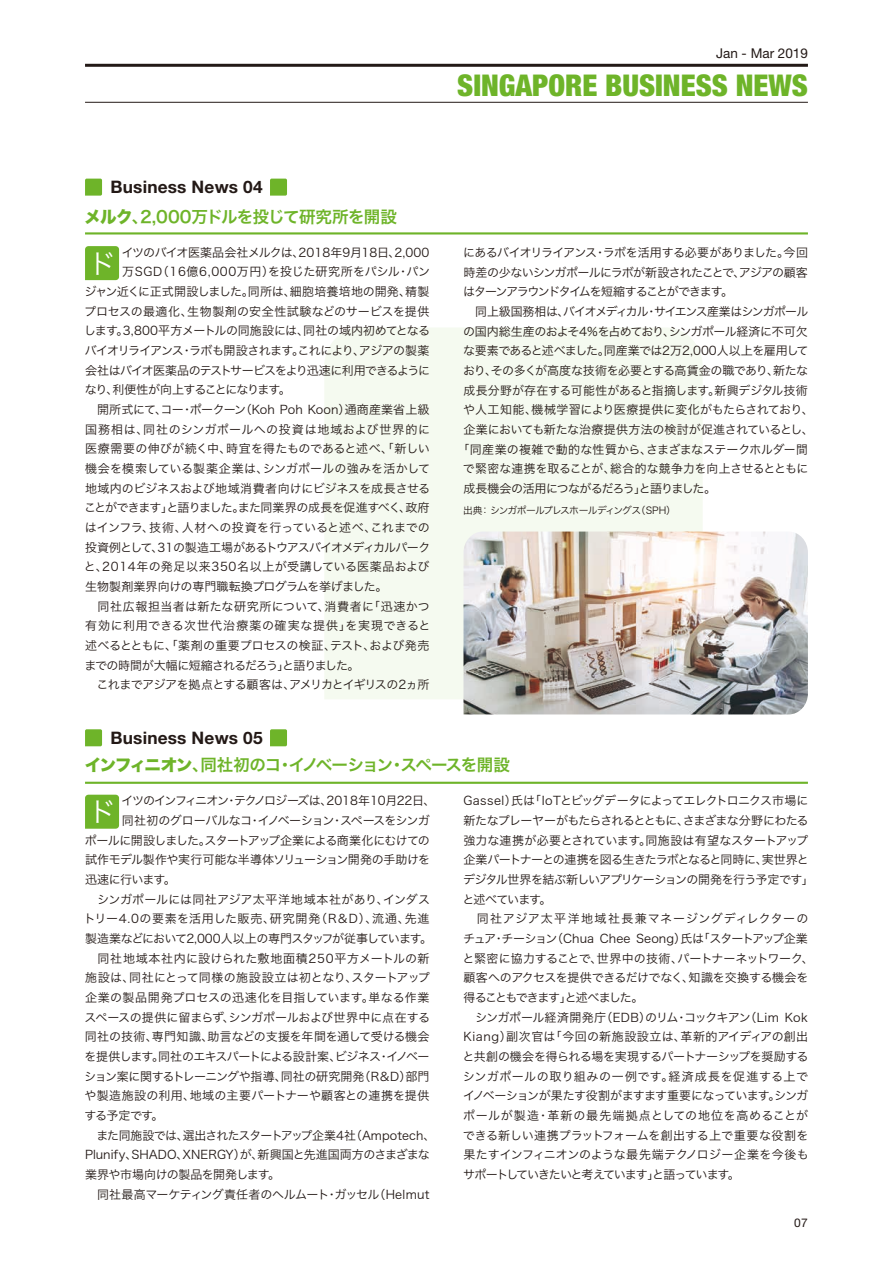
<style>
.page{position:relative;width:893px;height:1263px;background:#fff}
.page>*{position:absolute;margin:0;border:0;box-sizing:border-box;transform-origin:0 0}
.t1{font:900 condensed 30px "Helvetica Neue";color:#6eb429}
.t2{font:27px "Hira Kaku Pro W3";color:#fff}
.t3{font:700 17.25px "Helvetica Neue";letter-spacing:.01em;color:#231916}
.t4{font:16.5px "Hira Kaku Pro W6";letter-spacing:-.04em;color:#6eb429}
.t5{font:13.5px "Helvetica Neue";color:#231916}
.t6{font:12px/19.6px "Hira Kaku Pro W3";letter-spacing:-.02em;color:#231916}
.t7{font:12px "Hira Kaku Pro W3";letter-spacing:.01em;color:#231916}
.t8{font:12px "Hira Kaku Pro W3";letter-spacing:.055em;color:#231916}
.t9{font:12px "Hira Kaku Pro W3";letter-spacing:-.06em;color:#231916}
.t10{font:12px "Hira Kaku Pro W3";letter-spacing:-.055em;color:#231916}
.t11{font:12px "Hira Kaku Pro W3";letter-spacing:.015em;color:#231916}
.t12{font:12px "Hira Kaku Pro W3";letter-spacing:-.065em;color:#231916}
.t13{font:12px "Hira Kaku Pro W3";letter-spacing:.005em;color:#231916}
.t14{font:12px "Hira Kaku Pro W3";letter-spacing:-.05em;color:#231916}
.t15{font:12px "Hira Kaku Pro W3";color:#231916}
.t16{font:12px "Hira Kaku Pro W3";letter-spacing:-.04em;color:#231916}
.t17{font:12px "Hira Kaku Pro W3";letter-spacing:-.07em;color:#231916}
.t18{font:12px "Hira Kaku Pro W3";letter-spacing:.045em;color:#231916}
.t19{font:12px "Hira Kaku Pro W3";letter-spacing:-.085em;color:#231916}
.t20{font:12px "Hira Kaku Pro W3";letter-spacing:.05em;color:#231916}
.t21{font:12px "Hira Kaku Pro W3";letter-spacing:.03em;color:#231916}
.t22{font:12px "Hira Kaku Pro W3";letter-spacing:-.105em;color:#231916}
.t23{font:12px "Hira Kaku Pro W3";letter-spacing:-.09em;color:#231916}
.t24{font:12px "Hira Kaku Pro W3";letter-spacing:-.045em;color:#231916}
.t25{font:12px "Helvetica Neue";color:#231916}
.t26{font:9.75px "Hira Kaku Pro W3";letter-spacing:-.07em;color:#231916}
.s1{font-family:"Hira Kaku Std W8"}
</style>
<div class="page">
<div style="left:324px;top:328px;width:379px;height:371px;background:#f5faf0"></div>
<hr style="left:85px;top:64px;width:723px;height:3px;background:#231916">
<hr style="left:85px;top:102px;width:723px;height:1px;background:#231916">
<hr style="left:85px;top:782px;width:723px;height:2px;background:#6eb429">
<svg style="left:85px;top:795px;width:34px;height:34px"></svg>
<svg style="left:85px;top:729px;width:17px;height:17px"></svg>
<svg style="left:270px;top:729px;width:17px;height:17px"></svg>
<hr style="left:85px;top:232px;width:723px;height:2px;background:#6eb429">
<svg style="left:85px;top:246px;width:34px;height:34px"></svg>
<svg style="left:85px;top:179px;width:17px;height:17px"></svg>
<svg style="left:270px;top:179px;width:17px;height:17px"></svg>
<img style="left:463px;top:531px;width:345px;height:183px">
<p class="t5" style="left:716px;top:45px;width:93px">Jan - Mar 2019</p>
<h1 class="t1" style="left:457px;top:67px;width:352px">SINGAPORE BUSINESS NEWS</h1>
<h3 class="t3" style="left:111px;top:177px;width:154px">Business News 04</h3>
<h3 class="t4" style="left:85px;top:202px;width:314px"><span class="s1">メルク</span>、2,000万ドルを投じて研究所を開設</h3>
<h2 class="t2" style="left:89px;top:239px;width:28px">ド</h2>
<p class="t6" style="left:122px;top:241px;width:309px">イツのバイオ医薬品会社メルクは、2018年9月18日、2,000</p>
<p class="t8" style="left:122px;top:261px;width:310px">万SGD（16億6,000万円）を投じた研究所をパシル・パン</p>
<p class="t6" style="left:84px;top:281px;width:347px">ジャン近くに正式開設しました。同所は、細胞培養培地の開発、精製</p>
<p class="t11" style="left:84px;top:300px;width:347px">プロセスの最適化、生物製剤の安全性試験などのサービスを提供</p>
<p class="t6" style="left:84px;top:320px;width:347px">します。3,800平方メートルの同施設には、同社の域内初めてとなる</p>
<p class="t9" style="left:85px;top:340px;width:346px">バイオリライアンス・ラボも開設されます。これにより、アジアの製薬</p>
<p class="t12" style="left:85px;top:359px;width:347px">会社はバイオ医薬品のテストサービスをより迅速に利用できるように</p>
<p class="t23" style="left:85px;top:379px;width:207px">なり、利便性が向上することになります。</p>
<p class="t7" style="left:85px;top:399px;width:346px">　開所式にて、コー・ポークーン（Koh Poh Koon）通商産業省上級</p>
<p class="t8" style="left:85px;top:418px;width:347px">国務相は、同社のシンガポールへの投資は地域および世界的に</p>
<p class="t7" style="left:85px;top:438px;width:346px">医療需要の伸びが続く中、時宜を得たものであると述べ、「新しい</p>
<p class="t7" style="left:85px;top:458px;width:347px">機会を模索している製薬企業は、シンガポールの強みを活かして</p>
<p class="t6" style="left:85px;top:477px;width:347px">地域内のビジネスおよび地域消費者向けにビジネスを成長させる</p>
<p class="t9" style="left:84px;top:497px;width:347px">ことができます」と語りました。また同業界の成長を促進すべく、政府</p>
<p class="t13" style="left:85px;top:517px;width:347px">はインフラ、技術、人材への投資を行っていると述べ、これまでの</p>
<p class="t17" style="left:85px;top:536px;width:347px">投資例として、31の製造工場があるトウアスバイオメディカルパーク</p>
<p class="t8" style="left:84px;top:556px;width:347px">と、2014年の発足以来350名以上が受講している医薬品および</p>
<p class="t6" style="left:85px;top:576px;width:304px">生物製剤業界向けの専門職転換プログラムを挙げました。</p>
<p class="t21" style="left:85px;top:595px;width:346px">　同社広報担当者は新たな研究所について、消費者に「迅速かつ</p>
<p class="t8" style="left:85px;top:615px;width:347px">有効に利用できる次世代治療薬の確実な提供」を実現できると</p>
<p class="t6" style="left:85px;top:635px;width:346px">述べるとともに、「薬剤の重要プロセスの検証、テスト、および発売</p>
<p class="t17" style="left:84px;top:654px;width:277px">までの時間が大幅に短縮されるだろう」と語りました。</p>
<p class="t14" style="left:85px;top:674px;width:346px">　これまでアジアを拠点とする顧客は、アメリカとイギリスの2ヵ所</p>
<p class="t10" style="left:463px;top:242px;width:346px">にあるバイオリライアンス・ラボを活用する必要がありました。今回</p>
<p class="t10" style="left:463px;top:262px;width:346px">時差の少ないシンガポールにラボが新設されたことで、アジアの顧客</p>
<p class="t22" style="left:463px;top:281px;width:271px">はターンアラウンドタイムを短縮することができます。</p>
<p class="t19" style="left:463px;top:301px;width:346px">　同上級国務相は、バイオメディカル・サイエンス産業はシンガポール</p>
<p class="t16" style="left:463px;top:321px;width:346px">の国内総生産のおよそ4％を占めており、シンガポール経済に不可欠</p>
<p class="t6" style="left:463px;top:340px;width:347px">な要素であると述べました。同産業では2万2,000人以上を雇用して</p>
<p class="t6" style="left:463px;top:360px;width:347px">おり、その多くが高度な技術を必要とする高賃金の職であり、新たな</p>
<p class="t15" style="left:463px;top:380px;width:346px">成長分野が存在する可能性があると指摘します。新興デジタル技術</p>
<p class="t6" style="left:463px;top:399px;width:352px">や人工知能、機械学習により医療提供に変化がもたらされており、</p>
<p class="t6" style="left:463px;top:419px;width:352px">企業においても新たな治療提供方法の検討が促進されているとし、</p>
<p class="t15" style="left:457px;top:439px;width:352px">「同産業の複雑で動的な性質から、さまざまなステークホルダー間</p>
<p class="t6" style="left:463px;top:458px;width:347px">で緊密な連携を取ることが、総合的な競争力を向上させるとともに</p>
<p class="t12" style="left:463px;top:478px;width:254px">成長機会の活用につながるだろう」と語りました。</p>
<p class="t26" style="left:463px;top:501px;width:214px">出典： シンガポールプレスホールディングス（SPH）</p>
<h3 class="t3" style="left:111px;top:727px;width:154px">Business News 05</h3>
<h3 class="t4" style="left:85px;top:750px;width:427px"><span class="s1">インフィニオン</span>、同社初のコ・イノベーション・スペースを開設</h3>
<p class="t6" style="left:462px;top:790px;width:353px">Gassel）氏は「IoTとビッグデータによってエレクトロニクス市場に新たなプレーヤーがもたらされるとともに、さまざまな分野にわたる強力な連携が必要とされています。同施設は有望なスタートアップ企業パートナーとの連携を図る生きたラボとなると同時に、実世界とデジタル世界を結ぶ新しいアプリケーションの開発を行う予定です」と述べています。<br>　同社アジア太平洋地域社長兼マネージングディレクターのチュア・チーション（Chua Chee Seong）氏は「スタートアップ企業と緊密に協力することで、世界中の技術、パートナーネットワーク、顧客へのアクセスを提供できるだけでなく、知識を交換する機会を得ることもできます」と述べました。<br>　シンガポール経済開発庁（EDB）のリム・コックキアン（Lim Kok Kiang）副次官は「今回の新施設設立は、革新的アイディアの創出と共創の機会を得られる場を実現するパートナーシップを奨励するシンガポールの取り組みの一例です。経済成長を促進する上でイノベーションが果たす役割がますます重要になっています。シンガポールが製造・革新の最先端拠点としての地位を高めることができる新しい連携プラットフォームを創出する上で重要な役割を果たすインフィニオンのような最先端テクノロジー企業を今後もサポートしていきたいと考えています」と語っています。</p>
<h2 class="t2" style="left:89px;top:788px;width:28px">ド</h2>
<p class="t12" style="left:122px;top:790px;width:315px">イツのインフィニオン・テクノロジーズは、2018年10月22日、</p>
<p class="t16" style="left:122px;top:810px;width:309px">同社初のグローバルなコ・イノベーション・スペースをシンガ</p>
<p class="t10" style="left:85px;top:829px;width:347px">ポールに開設しました。スタートアップ企業による商業化にむけての</p>
<p class="t6" style="left:85px;top:849px;width:347px">試作モデル製作や実行可能な半導体ソリューション開発の手助けを</p>
<p class="t24" style="left:85px;top:869px;width:92px">迅速に行います。</p>
<p class="t11" style="left:85px;top:888px;width:346px">　シンガポールには同社アジア太平洋地域本社があり、インダス</p>
<p class="t18" style="left:84px;top:908px;width:347px">トリー4.0の要素を活用した販売、研究開発（R＆D）、流通、先進</p>
<p class="t9" style="left:85px;top:928px;width:349px">製造業などにおいて2,000人以上の専門スタッフが従事しています。</p>
<p class="t20" style="left:85px;top:947px;width:346px">　同社地域本社内に設けられた敷地面積250平方メートルの新</p>
<p class="t6" style="left:85px;top:967px;width:346px">施設は、同社にとって同様の施設設立は初となり、スタートアップ</p>
<p class="t7" style="left:85px;top:987px;width:346px">企業の製品開発プロセスの迅速化を目指しています。単なる作業</p>
<p class="t6" style="left:84px;top:1006px;width:347px">スペースの提供に留まらず、シンガポールおよび世界中に点在する</p>
<p class="t6" style="left:85px;top:1026px;width:346px">同社の技術、専門知識、助言などの支援を年間を通して受ける機会</p>
<p class="t14" style="left:85px;top:1046px;width:346px">を提供します。同社のエキスパートによる設計案、ビジネス・イノベー</p>
<p class="t6" style="left:84px;top:1065px;width:347px">ション案に関するトレーニングや指導、同社の研究開発（R＆D）部門</p>
<p class="t11" style="left:85px;top:1085px;width:346px">や製造施設の利用、地域の主要パートナーや顧客との連携を提供</p>
<p class="t6" style="left:85px;top:1105px;width:80px">する予定です。</p>
<p class="t6" style="left:85px;top:1124px;width:352px">　また同施設では、選出されたスタートアップ企業4社（Ampotech、</p>
<p class="t13" style="left:85px;top:1144px;width:346px">Plunify、SHADO、XNERGY）が、新興国と先進国両方のさまざまな</p>
<p class="t6" style="left:85px;top:1164px;width:197px">業界や市場向けの製品を開発します。</p>
<p class="t6" style="left:85px;top:1183px;width:346px">　同社最高マーケティング責任者のヘルムート・ガッセル（Helmut</p>
<p class="t25" style="left:794px;top:1215px;width:15px">07</p>
</div>
